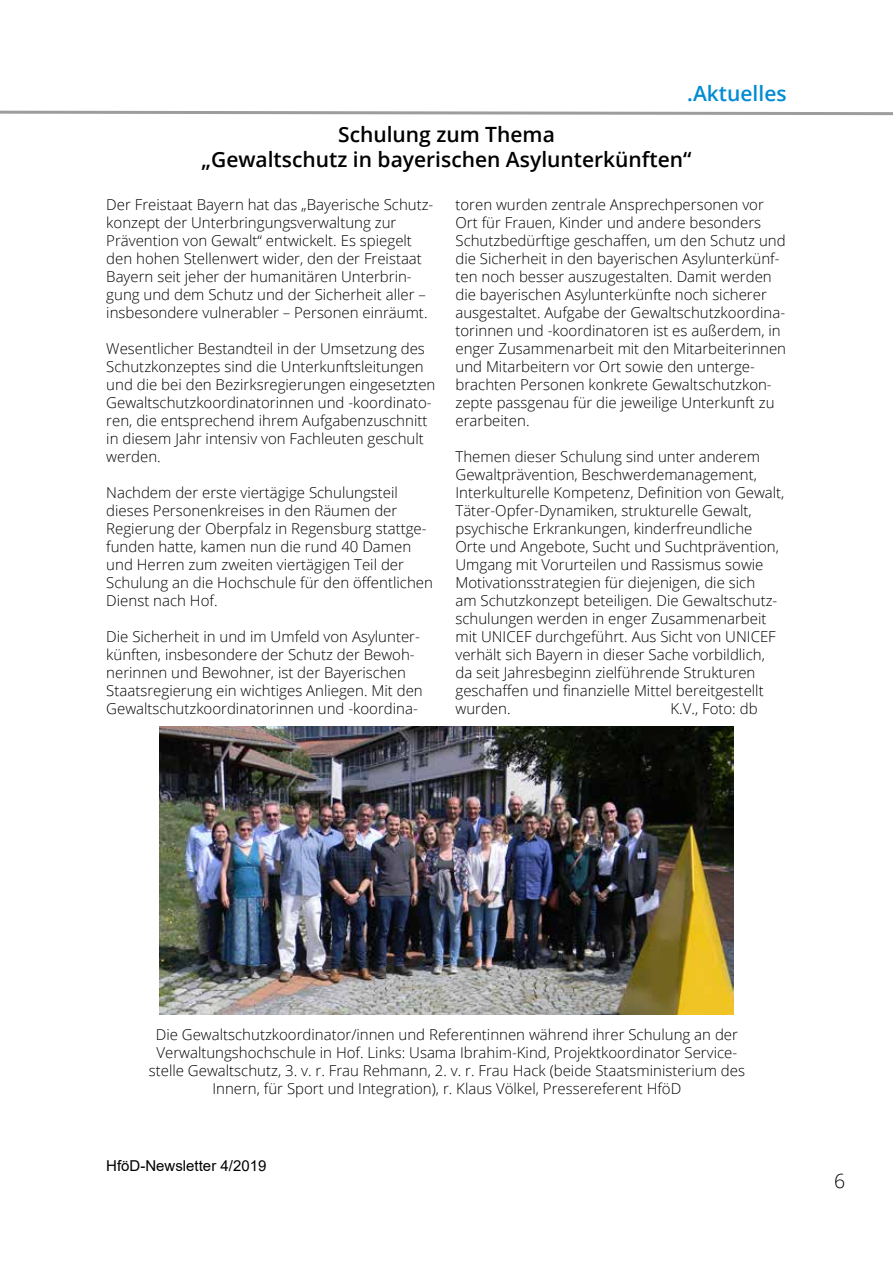
<style>
.page{position:relative;width:893px;height:1263px;background:#fff}
.page>*{position:absolute;margin:0;border:0;box-sizing:border-box;transform-origin:0 0}
.t1{font:600 21px/25.2px "Open Sans";color:#000;text-align:center}
.t2{font:600 21px "Open Sans";color:#008cd2}
.t3{font:300 19.5px "Open Sans";color:#000}
.t4{font:300 15px/18px "Open Sans";color:#000}
.t5{font:15px "Arial";color:#000}
</style>
<div class="page">
<svg style="left:0;top:110px;width:893px;height:6px"></svg>
<img style="left:159px;top:726px;width:575px;height:289px">
<h1 class="t2" style="left:687px;top:79px;width:101px">.Aktuelles</h1>
<h1 class="t1" style="left:201px;top:121px;width:492px">Schulung zum Thema<br>„Gewaltschutz in bayerischen Asylunterkünften“</h1>
<p class="t4" style="left:106px;top:195px;width:329px">Der Freistaat Bayern hat das „Bayerische Schutz&shy;konzept der Unterbringungsverwaltung zur Prävention von Gewalt“ entwickelt. Es spiegelt den hohen Stellenwert wider, den der Freistaat Bayern seit jeher der humanitären Unterbrin&shy;gung und dem Schutz und der Sicherheit aller – insbesondere vulnerabler – Personen einräumt.</p>
<p class="t4" style="left:106px;top:339px;width:331px">Wesentlicher Bestandteil in der Umsetzung des Schutzkonzeptes sind die Unterkunftsleitungen und die bei den Bezirksregierungen eingesetzten Gewaltschutzkoordinatorinnen und -koordinato&shy;ren, die entsprechend ihrem Aufgabenzuschnitt in diesem Jahr intensiv von Fachleuten geschult werden.</p>
<p class="t4" style="left:106px;top:483px;width:328px">Nachdem der erste viertägige Schulungsteil dieses Personenkreises in den Räumen der Regierung der Oberpfalz in Regensburg stattge&shy;funden hatte, kamen nun die rund 40 Damen und Herren zum zweiten viertägigen Teil der Schulung an die Hochschule für den öffentlichen Dienst nach Hof.</p>
<p class="t4" style="left:106px;top:627px;width:318px">Die Sicherheit in und im Umfeld von Asylunter&shy;künften, insbesondere der Schutz der Bewoh&shy;nerinnen und Bewohner, ist der Bayerischen Staatsregierung ein wichtiges Anliegen. Mit den Gewaltschutzkoordinatorinnen und -koordina-</p>
<p class="t4" style="left:455px;top:195px;width:332px">toren wurden zentrale Ansprechpersonen vor Ort für Frauen, Kinder und andere besonders Schutzbedürftige geschaffen, um den Schutz und die Sicherheit in den bayerischen Asylunterkünf&shy;ten noch besser auszugestalten. Damit werden die bayerischen Asylunterkünfte noch sicherer ausgestaltet. Aufgabe der Gewaltschutzkoordina&shy;torinnen und -koordinatoren ist es außerdem, in enger Zusammenarbeit mit den Mitarbeiterinnen und Mitarbeitern vor Ort sowie den unterge&shy;brachten Personen konkrete Gewaltschutzkon&shy;zepte passgenau für die jeweilige Unterkunft zu erarbeiten.</p>
<p class="t4" style="left:455px;top:447px;width:330px">Themen dieser Schulung sind unter anderem Gewaltprävention, Beschwerdemanagement, Interkulturelle Kompetenz, Definition von Gewalt, Täter-Opfer-Dynamiken, strukturelle Gewalt, psychische Erkrankungen, kinderfreundliche Orte und Angebote, Sucht und Suchtprävention, Umgang mit Vorurteilen und Rassismus sowie Motivationsstrategien für diejenigen, die sich<br>am Schutzkonzept beteiligen. Die Gewaltschutz&shy;schulungen werden in enger Zusammenarbeit mit UNICEF durchgeführt. Aus Sicht von UNICEF verhält sich Bayern in dieser Sache vorbildlich, da seit Jahresbeginn zielführende Strukturen geschaffen und finanzielle Mittel bereitgestellt wurden.</p>
<p class="t4" style="left:670px;top:699px;width:89px">K.V., Foto: db</p>
<p class="t4" style="left:149px;top:1025px;width:598px;text-align:center">Die Gewaltschutzkoordinator/innen und Referentinnen während ihrer Schulung an der Verwaltungshochschule in Hof. Links: Usama Ibrahim-Kind, Projektkoordinator Service&shy;stelle Gewaltschutz, 3. v. r. Frau Rehmann, 2. v. r. Frau Hack (beide Staatsministerium des Innern, für Sport und Integration), r. Klaus Völkel, Pressereferent HföD</p>
<p class="t5" style="left:106px;top:1156px;width:162px">HföD-Newsletter 4/2019</p>
<h2 class="t3" style="left:834px;top:1168px;width:13px">6</h2>
</div>
